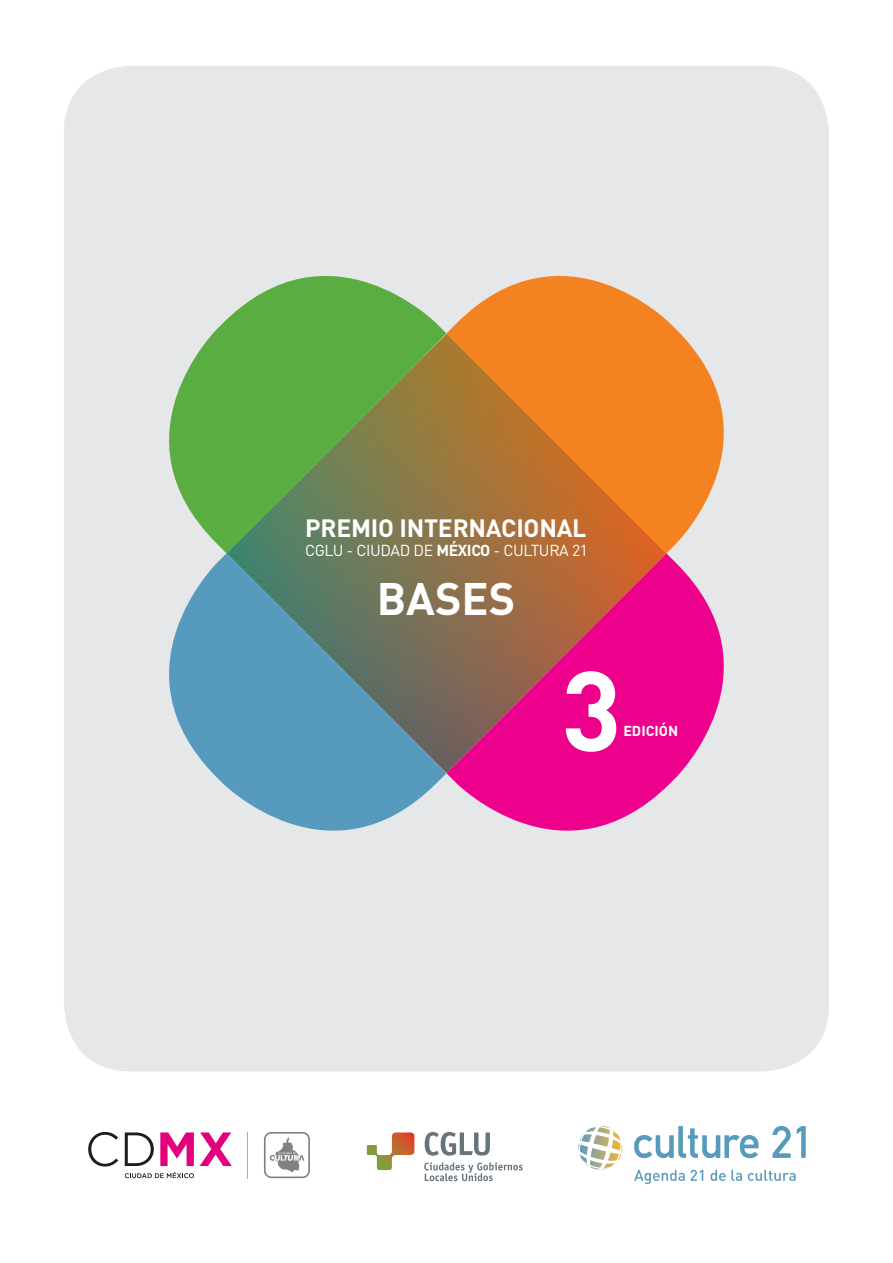
<style>
.page{position:relative;width:893px;height:1263px;background:#fff}
.page>*{position:absolute;margin:0;border:0;box-sizing:border-box;transform-origin:0 0}
.t1{font:700 111.3px "DIN Pro";color:#fff}
.t2{font:700 45px "DIN Pro";color:#fff}
.t3{font:700 24.75px "DIN Pro";letter-spacing:-.01em;color:#fff}
.t4{font:15.75px "DIN Pro";letter-spacing:-.025em;color:#fff}
.t5{font:700 14.25px "DIN Pro";color:#fff}
.s1{font-weight:700}
</style>
<div class="page">
<div style="left:64px;top:66px;width:765px;height:1005px;background:#e6e7e8;border-radius:67px"></div>
<svg style="left:169px;top:276px;width:277px;height:277px;fill:#59ad41"></svg>
<svg style="left:446px;top:276px;width:278px;height:277px;fill:#f58220"></svg>
<svg style="left:446px;top:553px;width:278px;height:278px;fill:#ec008c"></svg>
<svg style="left:169px;top:553px;width:277px;height:278px;fill:#569bbe"></svg>
<img style="left:227px;top:334px;width:439px;height:438px">
<img style="left:327px;top:364px;width:119px;height:119px">
<img style="left:446px;top:363px;width:163px;height:164px">
<svg style="left:264px;top:1132px;width:46px;height:46px"></svg>
<hr style="left:248px;top:1132px;width:1px;height:46px;background:#a9acb3">
<svg style="left:125px;top:1172px;width:69px;height:6px"></svg>
<svg style="left:88px;top:1132px;width:30px;height:34px"></svg>
<svg style="left:125px;top:1132px;width:29px;height:34px"></svg>
<svg style="left:160px;top:1132px;width:34px;height:34px"></svg>
<svg style="left:200px;top:1132px;width:32px;height:34px"></svg>
<svg style="left:634px;top:1170px;width:162px;height:14px"></svg>
<svg style="left:634px;top:1126px;width:172px;height:32px"></svg>
<svg style="left:578px;top:1126px;width:44px;height:25px"></svg>
<svg style="left:367px;top:1132px;width:47px;height:38px"></svg>
<svg style="left:424px;top:1162px;width:99px;height:19px"></svg>
<svg style="left:425px;top:1132px;width:65px;height:24px"></svg>
<h3 class="t3" style="left:305px;top:511px;width:283px">PREMIO INTERNACIONAL</h3>
<p class="t4" style="left:305px;top:539px;width:284px">CGLU - CIUDAD DE <span class="s1">MÉXICO</span> - CULTURA 21</p>
<h2 class="t2" style="left:377px;top:568px;width:140px">BASES</h2>
<h1 class="t1" style="left:561px;top:635px;width:62px">3</h1>
<p class="t5" style="left:623px;top:721px;width:56px">EDICIÓN</p>
</div>
